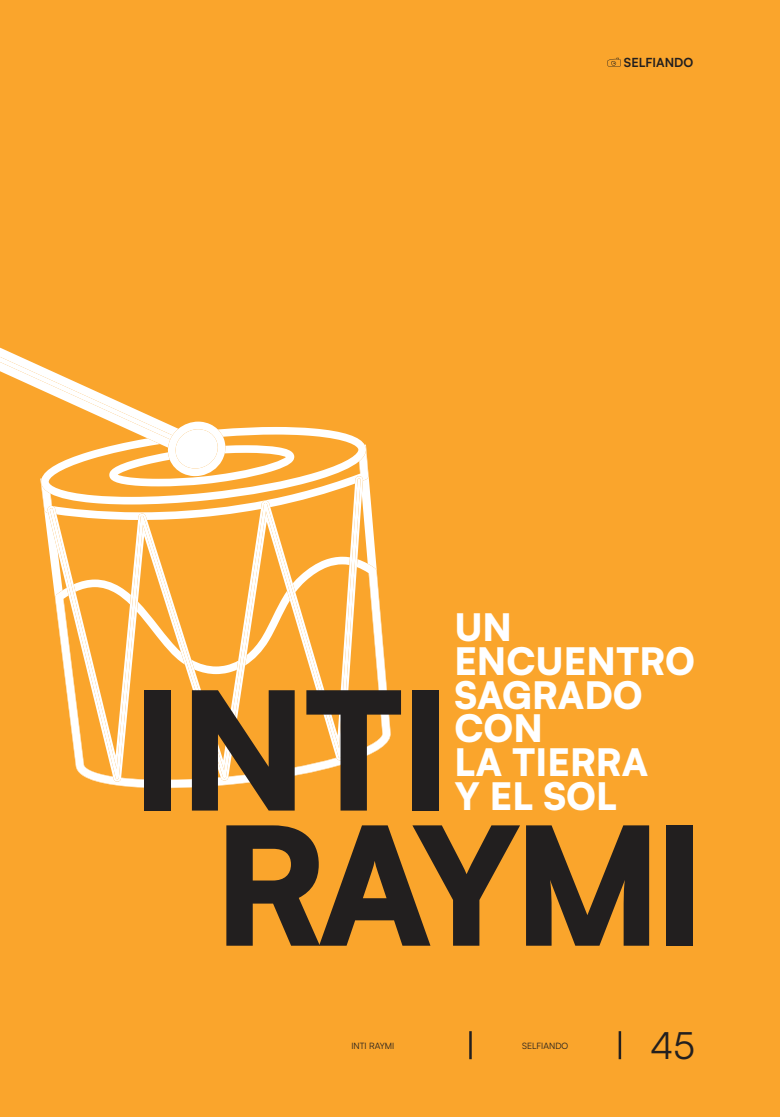
<style>
.page{position:relative;width:780px;height:1117px;background:#fff}
.page>*{position:absolute;margin:0;border:0;box-sizing:border-box;transform-origin:0 0}
.t1{font:900 162.5px "Satoshi";color:#221f1f}
.t2{font:900 37.5px/33.8px "Satoshi";color:#fff}
.t3{font:37.5px "Satoshi";color:#221f1f}
.t4{font:700 12.5px "Satoshi";color:#221f1f}
.t5{font:8.75px "Satoshi";color:#221f1f}
</style>
<div class="page">
<div style="left:0;top:0;width:780px;height:1116px;background:#faa52c"></div>
<svg style="left:45px;top:469px;width:331px;height:87px"></svg>
<svg style="left:95px;top:556px;width:296px;height:231px"></svg>
<svg style="left:47px;top:520px;width:316px;height:261px"></svg>
<svg style="left:0;top:347px;width:368px;height:173px"></svg>
<svg style="left:607px;top:58px;width:13px;height:9px"></svg>
<hr style="left:469px;top:1030px;width:2px;height:28px;background:#221f1f">
<hr style="left:618px;top:1030px;width:3px;height:28px;background:#221f1f">
<p class="t4" style="left:624px;top:55px;width:71px">SELFIANDO</p>
<h1 class="t1" style="left:132px;top:654px;width:321px">INTI</h1>
<p class="t2" style="left:454px;top:611px;width:242px">UN<br>ENCUENTRO<br>SAGRADO<br>CON<br>LA TIERRA<br>Y EL SOL</p>
<h1 class="t1" style="left:214px;top:789px;width:492px">RAYMI</h1>
<p class="t5" style="left:351px;top:1040px;width:44px">INTI RAYMI</p>
<p class="t5" style="left:522px;top:1040px;width:48px">SELFIANDO</p>
<p class="t3" style="left:650px;top:1025px;width:46px">45</p>
</div>
